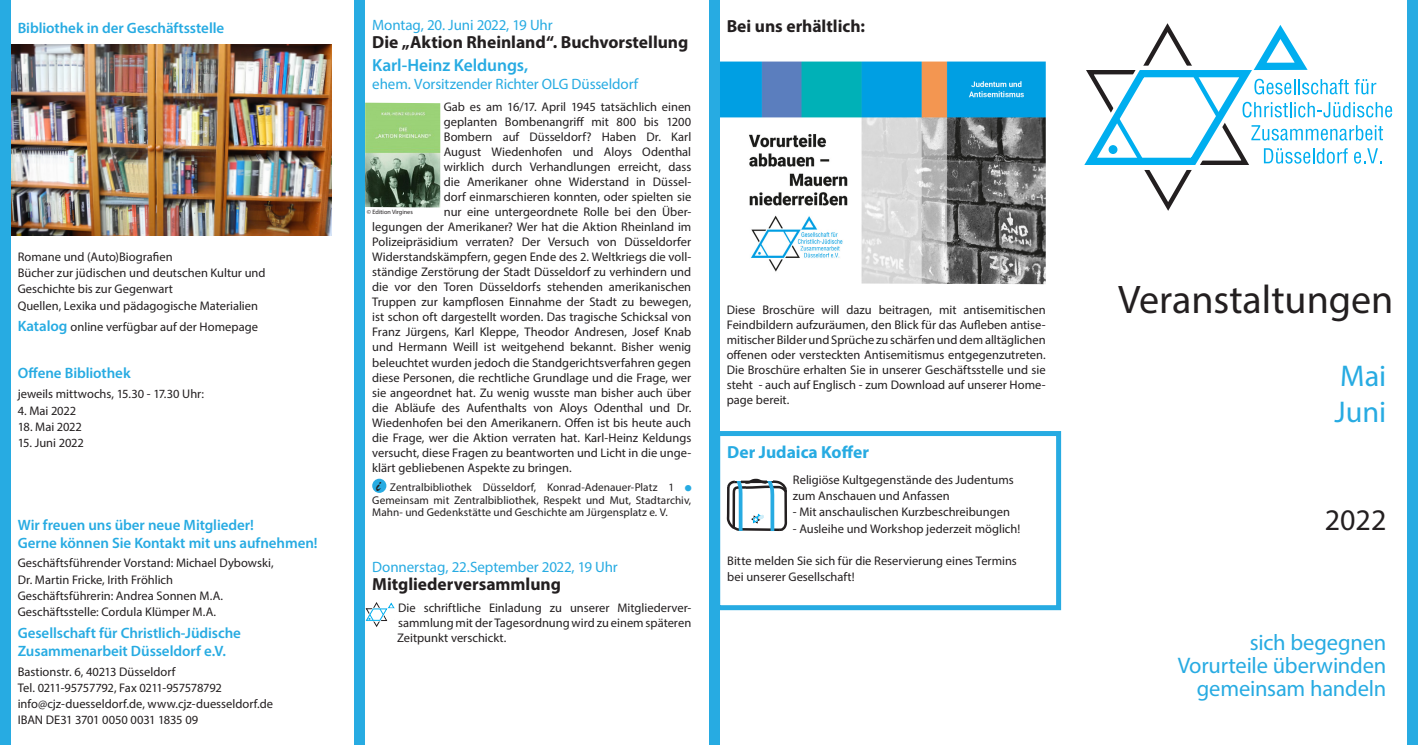
<style>
.page{position:relative;width:1418px;height:745px;background:#fff}
.page>*{position:absolute;margin:0;border:0;box-sizing:border-box;transform-origin:0 0}
.t1{font:40px "Myriad Pro";color:#231f20}
.t2{font:30px "Myriad Pro";color:#27abe2}
.t3{font:30px "Myriad Pro";color:#231f20}
.Impressum_Überschrif{font:22.5px "Myriad Pro";letter-spacing:-.01em;color:#27abe2}
.t4{font:18.75px "Brush Script";color:#231f20}
.Titel{font:700 17.5px "Myriad Pro";color:#231f20}
.Referent_blau{font:600 17.5px "Myriad Pro";letter-spacing:-.005em;color:#27abe2}
.Titel-2{font:700 17.5px "Myriad Pro";color:#27abe2}
.Impressum_Überschrif-2{font:600 15px/18px "Myriad Pro";letter-spacing:-.005em;color:#27abe2}
.Datum{font:15px "Myriad Pro";letter-spacing:-.01em;color:#27abe2}
.Referent_blau_Zusatz{font:15px "Myriad Pro";letter-spacing:-.005em;color:#27abe2}
.Ort_und_Infos{font:600 15px "Myriad Pro";letter-spacing:-.005em;color:#27abe2}
.Text{font:12.5px/15px "Myriad Pro";color:#231f20;text-align:justify}
.Impressum_Text{font:12.5px/16.2px "Myriad Pro";color:#231f20}
.Impressum_Überschrif-3{font:12.5px "Myriad Pro";color:#231f20}
.Impressum_Text-2{font:12.5px "Myriad Pro";letter-spacing:-.025em;color:#231f20}
.Text-2{font:11.25px/12.5px "Myriad Pro";letter-spacing:.005em;color:#231f20;text-align:justify}
.t5{font:6.25px "Myriad Pro";color:#231f20}
.s1{font-weight:600;font-size:15px;color:#27abe2}
.s2{color:#27abe2}
</style>
<div class="page">
<svg style="left:1084px;top:23px;width:308px;height:188px"></svg>
<div style="left:1407px;top:0;width:10px;height:744px;background:#27abe2"></div>
<img style="left:11px;top:45px;width:320px;height:190px">
<div style="left:372px;top:478px;width:14px;height:14px;background:#27abe2;border-radius:50%"></div>
<img style="left:365px;top:103px;width:75px;height:104px">
<svg style="left:365px;top:602px;width:30px;height:25px"></svg>
<img style="left:719px;top:61px;width:326px;height:223px">
<div style="left:0;top:0;width:11px;height:744px;background:#27abe2"></div>
<div style="left:354px;top:0;width:11px;height:744px;background:#27abe2"></div>
<div style="left:709px;top:0;width:10px;height:744px;background:#27abe2"></div>
<div style="left:715px;top:431px;width:346px;height:178px;border:5px solid #27abe2"></div>
<svg style="left:726px;top:478px;width:62px;height:54px"></svg>
<p class="Ort_und_Infos" style="left:18px;top:18px;width:208px">Bibliothek in der Geschäftsstelle</p>
<p class="Impressum_Text" style="left:18px;top:248px;width:156px">Romane und (Auto)Biografien</p>
<p class="Impressum_Text" style="left:18px;top:264px;width:249px">Bücher zur jüdischen und deutschen Kultur und</p>
<p class="Impressum_Text" style="left:18px;top:281px;width:157px">Geschichte bis zur Gegenwart</p>
<p class="Impressum_Text" style="left:18px;top:297px;width:242px">Quellen, Lexika und pädagogische Materialien</p>
<p class="Impressum_Überschrif-3" style="left:18px;top:319px;width:242px"><span class="s1">Katalog</span> online verfügbar auf der Homepage</p>
<p class="Impressum_Überschrif-2" style="left:18px;top:364px;width:114px">Offene Bibliothek</p>
<p class="Impressum_Text" style="left:18px;top:385px;width:188px">jeweils mittwochs, 15.30 - 17.30 Uhr:</p>
<p class="Impressum_Text" style="left:18px;top:402px;width:60px">4. Mai 2022</p>
<p class="Impressum_Text" style="left:18px;top:418px;width:66px">18. Mai 2022</p>
<p class="Impressum_Text" style="left:18px;top:434px;width:68px">15. Juni 2022</p>
<p class="Impressum_Überschrif-2" style="left:18px;top:515px;width:238px">Wir freuen uns über neue Mitglieder!</p>
<p class="Impressum_Überschrif-2" style="left:18px;top:533px;width:301px">Gerne können Sie Kontakt mit uns aufnehmen!</p>
<p class="Impressum_Text" style="left:18px;top:554px;width:257px">Geschäftsführender Vorstand: Michael Dybowski,</p>
<p class="Impressum_Text" style="left:18px;top:570px;width:157px">Dr. Martin Fricke, Irith Fröhlich</p>
<p class="Impressum_Text" style="left:18px;top:587px;width:207px">Geschäftsführerin: Andrea Sonnen M.A.</p>
<p class="Impressum_Text" style="left:18px;top:603px;width:200px">Geschäftsstelle: Cordula Klümper M.A.</p>
<p class="Impressum_Überschrif-2" style="left:18px;top:623px;width:225px">Gesellschaft für Christlich-Jüdische<br>Zusammenarbeit Düsseldorf e.V.</p>
<p class="Impressum_Text" style="left:18px;top:662px;width:159px">Bastionstr. 6, 40213 Düsseldorf</p>
<p class="Impressum_Text-2" style="left:18px;top:679px;width:206px">Tel. 0211-95757792, Fax 0211-957578792</p>
<p class="Impressum_Text" style="left:18px;top:695px;width:257px">info@cjz-duesseldorf.de, www.cjz-duesseldorf.de</p>
<p class="Impressum_Text" style="left:18px;top:711px;width:182px">IBAN DE31 3701 0050 0031 1835 09</p>
<p class="Datum" style="left:372px;top:16px;width:182px">Montag, 20. Juni 2022, 19 Uhr</p>
<p class="Titel" style="left:372px;top:30px;width:318px">Die „Aktion Rheinland“. Buchvorstellung</p>
<p class="Referent_blau" style="left:372px;top:54px;width:158px">Karl-Heinz Keldungs,</p>
<p class="Referent_blau_Zusatz" style="left:372px;top:75px;width:267px">ehem. Vorsitzender Richter OLG Düsseldorf</p>
<p class="Text" style="left:444px;top:99px;width:249px">Gab es am 16/17. April 1945 tatsächlich einen</p>
<p class="Text" style="left:444px;top:114px;width:249px">geplanten Bombenangriff mit 800 bis 1200</p>
<p class="Text" style="left:444px;top:129px;width:249px">Bombern auf Düsseldorf? Haben Dr. Karl</p>
<p class="Text" style="left:444px;top:144px;width:249px">August Wiedenhofen und Aloys Odenthal</p>
<p class="Text" style="left:444px;top:159px;width:249px">wirklich durch Verhandlungen erreicht, dass</p>
<p class="Text" style="left:444px;top:174px;width:249px">die Amerikaner ohne Widerstand in Düssel-</p>
<p class="Text" style="left:444px;top:189px;width:249px">dorf einmarschieren konnten, oder spielten sie</p>
<p class="Text" style="left:444px;top:204px;width:249px">nur eine untergeordnete Rolle bei den Über-</p>
<p class="Text" style="left:372px;top:219px;width:320px">legungen der Amerikaner? Wer hat die Aktion Rheinland im</p>
<p class="Text" style="left:372px;top:234px;width:320px">Polizeipräsidium verraten? Der Versuch von Düsseldorfer</p>
<p class="Text" style="left:372px;top:249px;width:320px">Widerstandskämpfern, gegen Ende des 2. Weltkriegs die voll-</p>
<p class="Text" style="left:372px;top:264px;width:320px">ständige Zerstörung der Stadt Düsseldorf zu verhindern und</p>
<p class="Text" style="left:372px;top:279px;width:320px">die vor den Toren Düsseldorfs stehenden amerikanischen</p>
<p class="Text" style="left:372px;top:294px;width:320px">Truppen zur kampflosen Einnahme der Stadt zu bewegen,</p>
<p class="Text" style="left:372px;top:309px;width:320px">ist schon oft dargestellt worden. Das tragische Schicksal von</p>
<p class="Text" style="left:372px;top:324px;width:320px">Franz Jürgens, Karl Kleppe, Theodor Andresen, Josef Knab</p>
<p class="Text" style="left:372px;top:339px;width:320px">und Hermann Weill ist weitgehend bekannt. Bisher wenig</p>
<p class="Text" style="left:372px;top:354px;width:320px">beleuchtet wurden jedoch die Standgerichtsverfahren gegen</p>
<p class="Text" style="left:372px;top:369px;width:320px">diese Personen, die rechtliche Grundlage und die Frage, wer</p>
<p class="Text" style="left:372px;top:384px;width:320px">sie angeordnet hat. Zu wenig wusste man bisher auch über</p>
<p class="Text" style="left:372px;top:399px;width:320px">die Abläufe des Aufenthalts von Aloys Odenthal und Dr.</p>
<p class="Text" style="left:372px;top:414px;width:320px">Wiedenhofen bei den Amerikanern. Offen ist bis heute auch</p>
<p class="Text" style="left:372px;top:429px;width:320px">die Frage, wer die Aktion verraten hat. Karl-Heinz Keldungs</p>
<p class="Text" style="left:372px;top:444px;width:320px">versucht, diese Fragen zu beantworten und Licht in die unge-</p>
<p class="Text" style="left:372px;top:459px;width:201px">klärt gebliebenen Aspekte zu bringen.</p>
<p class="t4" style="left:376px;top:473px;width:6px">i</p>
<p class="t5" style="left:367px;top:207px;width:47px">© Edition Virgines</p>
<p class="Text-2" style="left:372px;top:480px;width:320px;text-indent:18px">Zentralbibliothek Düsseldorf, Konrad-Adenauer-Platz 1 <span class="s2">■ </span>Gemeinsam mit Zentralbibliothek, Respekt und Mut, Stadtarchiv, Mahn- und Gedenkstätte und Geschichte am Jürgensplatz e. V.</p>
<p class="Datum" style="left:372px;top:557px;width:247px">Donnerstag, 22.September 2022, 19 Uhr</p>
<p class="Titel" style="left:372px;top:572px;width:190px">Mitgliederversammlung</p>
<p class="Text" style="left:397px;top:599px;width:296px">Die schriftliche Einladung zu unserer Mitgliederver&shy;sammlung mit der Tagesordnung wird zu einem späteren Zeitpunkt verschickt.</p>
<p class="Titel" style="left:726px;top:15px;width:140px">Bei uns erhältlich:</p>
<p class="Text" style="left:726px;top:302px;width:320px">Diese Broschüre will dazu beitragen, mit antisemitischen Feindbildern aufzuräumen, den Blick für das Aufleben antise&shy;mitischer Bilder und Sprüche zu schärfen und dem alltäglichen offenen oder versteckten Antisemitismus entgegenzutreten.<br>Die Broschüre erhalten Sie in unserer Geschäftsstelle und sie steht - auch auf Englisch - zum Download auf unserer Home&shy;page bereit.</p>
<p class="Titel-2" style="left:727px;top:440px;width:143px">Der Judaica Koffer</p>
<p class="Impressum_Text" style="left:793px;top:471px;width:222px">Religiöse Kultgegenstände des Judentums zum Anschauen und Anfassen</p>
<p class="Impressum_Text" style="left:793px;top:503px;width:219px">- Mit anschaulischen Kurzbeschreibungen</p>
<p class="Impressum_Text" style="left:793px;top:519px;width:229px">- Ausleihe und Workshop jederzeit möglich!</p>
<p class="Impressum_Text" style="left:727px;top:552px;width:291px">Bitte melden Sie sich für die Reservierung eines Termins bei unserer Gesellschaft!</p>
<p class="t1" style="left:1118px;top:275px;width:277px">Veranstaltungen</p>
<p class="t2" style="left:1340px;top:357px;width:48px">Mai</p>
<p class="t2" style="left:1334px;top:393px;width:53px">Juni</p>
<p class="t3" style="left:1324px;top:501px;width:63px">2022</p>
<p class="Impressum_Überschrif" style="left:1249px;top:627px;width:138px">sich begegnen</p>
<p class="Impressum_Überschrif" style="left:1177px;top:651px;width:210px">Vorurteile überwinden</p>
<p class="Impressum_Überschrif" style="left:1196px;top:674px;width:191px">gemeinsam handeln</p>
</div>
